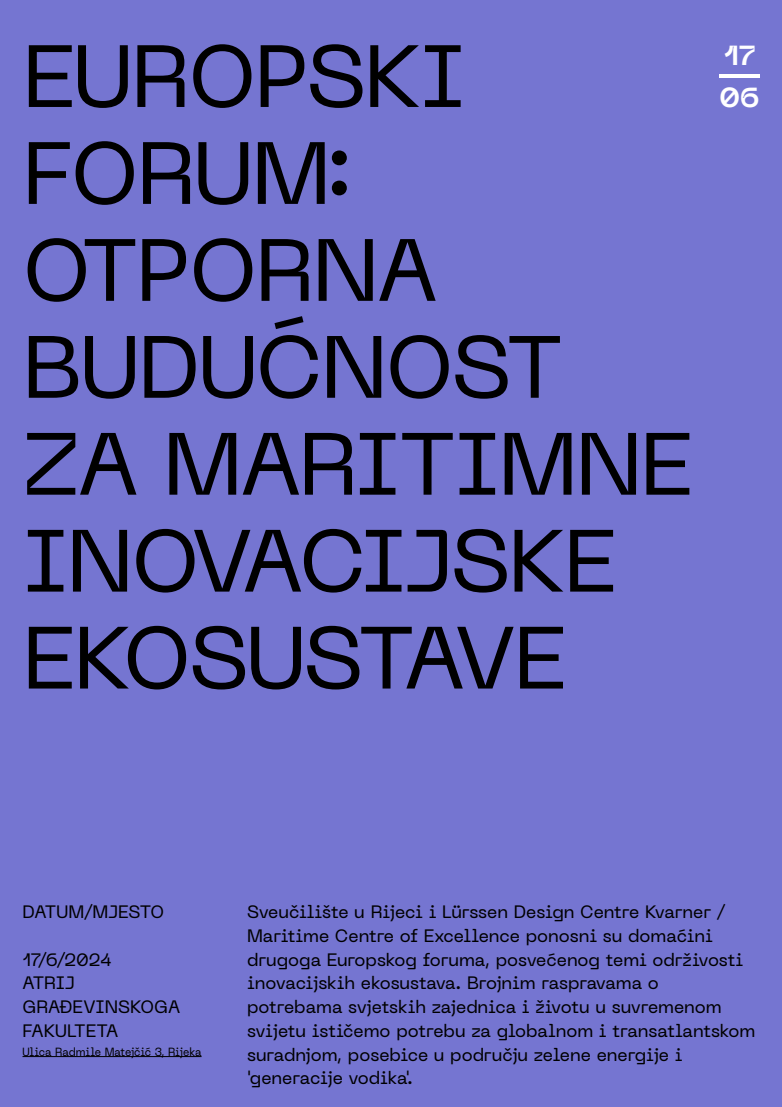
<style>
.page{position:relative;width:782px;height:1107px;background:#fff}
.page>*{position:absolute;margin:0;border:0;box-sizing:border-box;transform-origin:0 0}
.t1{font:87.5px/96.9px "PP Neue Machina";letter-spacing:-.025em;color:#000}
.t2{font:600 27.5px/42.2px "PP Neue Machina Inktrap";color:#fff}
.t3{font:17.5px/23.8px "PP Neue Machina";color:#000}
.t4{font:17.5px "PP Neue Machina";letter-spacing:-.025em;color:#000}
.t5{font:11.56px "PP Neue Machina";letter-spacing:-.01em;color:#000;scale:.93 1}
</style>
<div class="page">
<div style="left:0;top:0;width:781px;height:1106px;background:#7575d1"></div>
<hr style="left:22px;top:1056px;width:179px;height:1px;background:#000">
<hr style="left:719px;top:74px;width:40px;height:4px;background:#fff">
<h1 class="t1" style="left:22px;top:27px;width:672px">EUROPSKI<br>FORUM:<br>OTPORNA<br>BUDUĆNOST<br>ZA MARITIMNE<br>INOVACIJSKE<br>EKOSUSTAVE</h1>
<h2 class="t2" style="left:719px;top:34px;width:42px">17<br>06</h2>
<p class="t4" style="left:22px;top:900px;width:143px">DATUM/MJESTO</p>
<p class="t3" style="left:22px;top:947px;width:159px">17/6/2024<br>ATRIJ<br>GRAĐEVINSKOGA<br>FAKULTETA</p>
<p class="t5" style="left:22px;top:1044px;width:194px">Ulica Radmile Matejčić 3, Rijeka</p>
<p class="t3" style="left:247px;top:899px;width:509px">Sveučilište u Rijeci i Lürssen Design Centre Kvarner / Maritime Centre of Excellence ponosni su domaćini drugoga Europskog foruma, posvećenog temi održivosti inovacijskih ekosustava. Brojnim raspravama o potrebama svjetskih zajednica i životu u suvremenom svijetu ističemo potrebu za globalnom i transatlantskom suradnjom, posebice u području zelene energije i 'generacije vodika'.</p>
</div>
